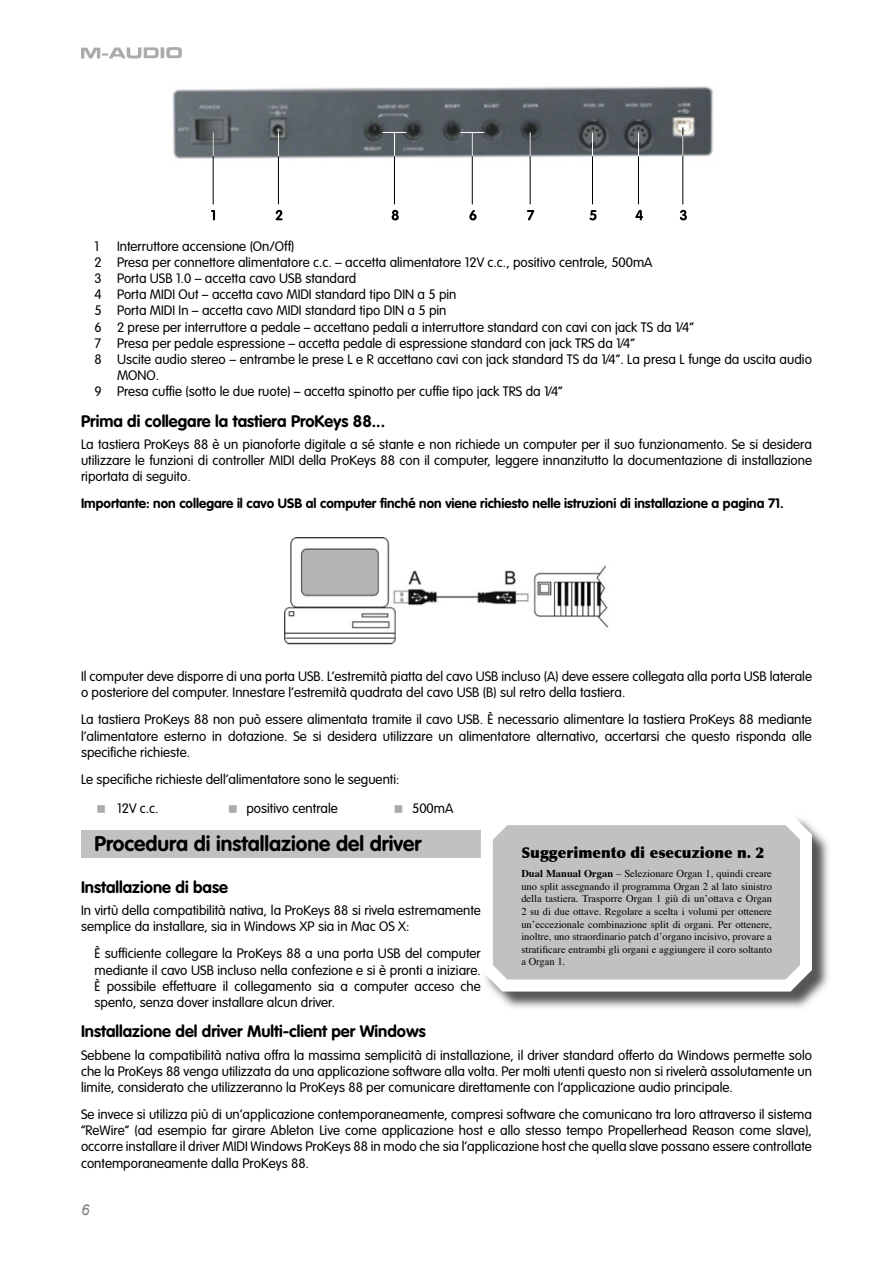
<style>
.page{position:relative;width:893px;height:1263px;background:#fff}
.page>*{position:absolute;margin:0;border:0;box-sizing:border-box;transform-origin:0 0}
.t1{font:700 21px "VAG Rounded";color:#000}
.t2{font:700 16.5px "VAG Rounded";color:#000}
.t3{font:900 15px "Optima";color:#000}
.t4{font:italic 15px "Arial";color:#7b7c7c}
.t5{font:300 13.5px/16.2px "VAG Rounded";color:#000;text-align:justify}
.t6{font:700 13.5px "VAG Rounded";color:#000}
.t7{font:10.5px/12.6px "Times";color:#000;text-align:justify}
.s1{font-weight:700}
</style>
<div class="page">
<svg style="left:81px;top:47px;width:101px;height:11px"></svg>
<div style="left:81px;top:830px;width:400px;height:8px;background:#c1c1c1"></div>
<div style="left:81px;top:838px;width:400px;height:19px;background:#c1c1c1"></div>
<img style="left:172px;top:86px;width:541px;height:73px">
<svg style="left:211px;top:132px;width:4px;height:88px"></svg>
<svg style="left:276px;top:132px;width:7px;height:88px"></svg>
<svg style="left:382px;top:131px;width:25px;height:89px"></svg>
<svg style="left:460px;top:131px;width:25px;height:89px"></svg>
<svg style="left:527px;top:132px;width:7px;height:88px"></svg>
<svg style="left:589px;top:132px;width:7px;height:88px"></svg>
<svg style="left:635px;top:132px;width:8px;height:88px"></svg>
<svg style="left:680px;top:127px;width:7px;height:93px"></svg>
<img style="left:284px;top:537px;width:325px;height:107px">
<img style="left:493px;top:826px;width:336px;height:182px">
<svg style="left:485px;top:818px;width:327px;height:173px;fill:#c1c1c1"></svg>
<p class="t5" style="left:94px;top:238px;width:6px">1</p>
<p class="t5" style="left:117px;top:238px;width:179px">Interruttore accensione (On/Off)</p>
<p class="t5" style="left:94px;top:254px;width:560px">2 Presa per connettore alimentatore c.c. – accetta alimentatore 12V c.c., positivo centrale, 500mA</p>
<p class="t5" style="left:94px;top:270px;width:263px">3 Porta USB 1.0 – accetta cavo USB standard</p>
<p class="t5" style="left:94px;top:286px;width:364px">4 Porta MIDI Out – accetta cavo MIDI standard tipo DIN a 5 pin</p>
<p class="t5" style="left:94px;top:303px;width:354px">5 Porta MIDI In – accetta cavo MIDI standard tipo DIN a 5 pin</p>
<p class="t5" style="left:94px;top:319px;width:601px">6 2 prese per interruttore a pedale – accettano pedali a interruttore standard con cavi con jack TS da 1⁄4”</p>
<p class="t5" style="left:94px;top:335px;width:542px">7 Presa per pedale espressione – accetta pedale di espressione standard con jack TRS da 1⁄4”</p>
<p class="t5" style="left:94px;top:351px;width:719px">8 Uscite audio stereo – entrambe le prese L e R accettano cavi con jack standard TS da 1⁄4”. La presa L funge da uscita audio</p>
<p class="t5" style="left:117px;top:367px;width:44px">MONO.</p>
<p class="t5" style="left:94px;top:384px;width:470px">9 Presa cuffie (sotto le due ruote) – accetta spinotto per cuffie tipo jack TRS da 1⁄4”</p>
<p class="t2" style="left:81px;top:411px;width:306px">Prima di collegare la tastiera ProKeys 88...</p>
<p class="t5" style="left:81px;top:436px;width:732px">La tastiera ProKeys 88 è un pianoforte digitale a sé stante e non richiede un computer per il suo funzionamento. Se si desidera utilizzare le funzioni di controller MIDI della ProKeys 88 con il computer, leggere innanzitutto la documentazione di installazione riportata di seguito.</p>
<p class="t6" style="left:81px;top:496px;width:704px">Importante: non collegare il cavo USB al computer finché non viene richiesto nelle istruzioni di installazione a pagina 71.</p>
<p class="t5" style="left:81px;top:668px;width:732px">Il computer deve disporre di una porta USB. L’estremità piatta del cavo USB incluso (A) deve essere collegata alla porta USB laterale o posteriore del computer. Innestare l’estremità quadrata del cavo USB (B) sul retro della tastiera.</p>
<p class="t5" style="left:81px;top:711px;width:732px">La tastiera ProKeys 88 non può essere alimentata tramite il cavo USB. È necessario alimentare la tastiera ProKeys 88 mediante l’alimentatore esterno in dotazione. Se si desidera utilizzare un alimentatore alternativo, accertarsi che questo risponda alle specifiche richieste.</p>
<p class="t5" style="left:117px;top:765px;width:284px;line-height:28.8px;text-indent:-36px">Le specifiche richieste dell’alimentatore sono le seguenti:<br>12V c.c.</p>
<p class="t5" style="left:246px;top:800px;width:93px">positivo centrale</p>
<p class="t5" style="left:412px;top:800px;width:43px">500mA</p>
<h1 class="t1" style="left:94px;top:831px;width:328px">Procedura di installazione del driver</h1>
<p class="t2" style="left:81px;top:877px;width:148px">Installazione di base</p>
<p class="t5" style="left:81px;top:902px;width:401px">In virtù della compatibilità nativa, la ProKeys 88 si rivela estremamente semplice da installare, sia in Windows XP sia in Mac OS X:</p>
<p class="t5" style="left:94px;top:945px;width:388px">È sufficiente collegare la ProKeys 88 a una porta USB del computer mediante il cavo USB incluso nella confezione e si è pronti a iniziare.<br>È possibile effettuare il collegamento sia a computer acceso che spento, senza dover installare alcun driver.</p>
<p class="t2" style="left:81px;top:1022px;width:346px">Installazione del driver Multi-client per Windows</p>
<p class="t5" style="left:81px;top:1047px;width:732px">Sebbene la compatibilità nativa offra la massima semplicità di installazione, il driver standard offerto da Windows permette solo che la ProKeys 88 venga utilizzata da una applicazione software alla volta. Per molti utenti questo non si rivelerà assolutamente un limite, considerato che utilizzeranno la ProKeys 88 per comunicare direttamente con l’applicazione audio principale.</p>
<p class="t5" style="left:81px;top:1106px;width:732px">Se invece si utilizza più di un’applicazione contemporaneamente, compresi software che comunicano tra loro attraverso il sistema “ReWire” (ad esempio far girare Ableton Live come applicazione host e allo stesso tempo Propellerhead Reason come slave), occorre installare il driver MIDI Windows ProKeys 88 in modo che sia l’applicazione host che quella slave possano essere controllate contemporaneamente dalla ProKeys 88.</p>
<p class="t3" style="left:521px;top:844px;width:244px">Suggerimento di esecuzione n. 2</p>
<p class="t7" style="left:521px;top:868px;width:252px"><span class="s1">Dual Manual Organ</span> – Selezionare Organ 1, quindi creare uno split assegnando il programma Organ 2 al lato sinistro della tastiera. Trasporre Organ 1 giù di unʼottava e Organ 2 su di due ottave. Regolare a scelta i volumi per ottenere unʼeccezionale combinazione split di organi. Per ottenere, inoltre, uno straordinario patch dʼorgano incisivo, provare a stratificare entrambi gli organi e aggiungere il coro soltanto a Organ 1.</p>
<p class="t4" style="left:81px;top:1202px;width:10px">6</p>
</div>
